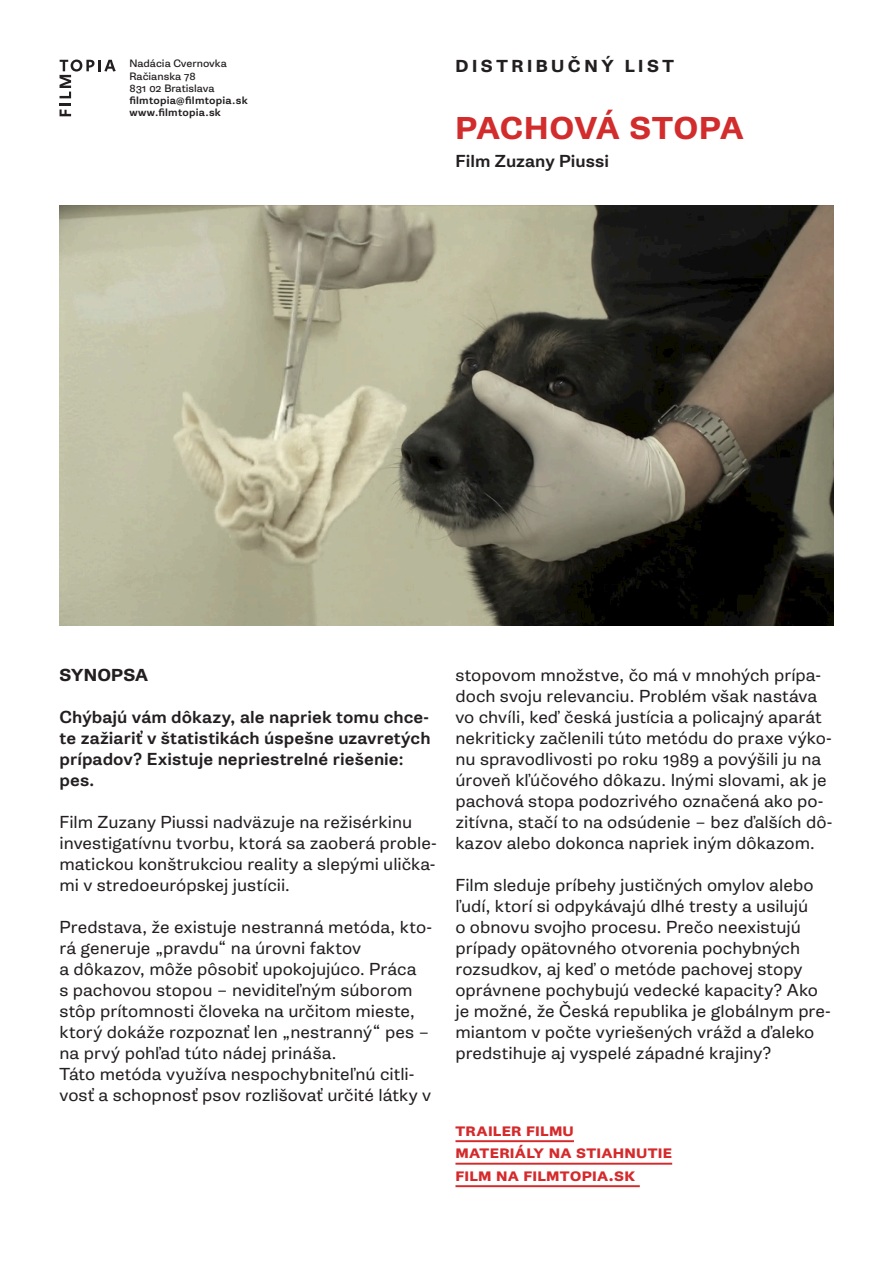
<style>
.page{position:relative;width:893px;height:1263px;background:#fff}
.page>*{position:absolute;margin:0;border:0;box-sizing:border-box;transform-origin:0 0}
.Velky_nadpis_HRANY{font:700 30px "Gira Sans";letter-spacing:.01em;color:#d22c2d}
.Text{font:16.5px/21px "Gira Sans";color:#231f20}
.Text-2{font:500 16.5px/21px "Gira Sans";color:#231f20}
.Linky_na_stiahnutie_HRANY{font:700 16.5px "Gira Sans";letter-spacing:.015em;color:#d52a2c}
.Autor_filmu{font:500 16.5px "Gira Sans";color:#231f20}
.Maly_názov{font:700 16.5px "Gira Sans";letter-spacing:.21em;color:#231f20}
.Maly_názov-2{font:700 16.5px "Gira Sans";letter-spacing:.01em;color:#231f20}
.t1{font:10.2px/12.3px "Gira Sans";color:#231f20}
.t2{font:500 10.2px/12.3px "Gira Sans";letter-spacing:.02em;color:#231f20}
</style>
<div class="page">
<svg style="left:60px;top:60px;width:56px;height:56px"></svg>
<img style="left:60px;top:205px;width:773px;height:421px">
<hr style="left:455px;top:1140px;width:119px;height:2px;background:#d52a2c">
<hr style="left:455px;top:1163px;width:217px;height:2px;background:#d52a2c">
<hr style="left:455px;top:1185px;width:185px;height:2px;background:#d52a2c">
<p class="t1" style="left:129px;top:57px;width:99px">Nadácia Cvernovka</p>
<p class="Maly_názov" style="left:455px;top:55px;width:220px">DISTRIBUČNÝ LIST</p>
<p class="t1" style="left:129px;top:70px;width:87px">Račianska 78<br>831 02 Bratislava</p>
<p class="t2" style="left:129px;top:94px;width:120px">filmtopia@filmtopia.sk www.filmtopia.sk</p>
<p class="Velky_nadpis_HRANY" style="left:455px;top:108px;width:290px">PACHOVÁ STOPA</p>
<p class="Autor_filmu" style="left:455px;top:150px;width:155px">Film Zuzany Piussi</p>
<p class="Maly_názov-2" style="left:60px;top:664px;width:90px">SYNOPSA</p>
<p class="Text-2" style="left:60px;top:706px;width:373px">Chýbajú vám dôkazy, ale napriek tomu chce&shy;te zažiariť v štatistikách úspešne uzavretých prípadov? Existuje nepriestrelné riešenie: pes.</p>
<p class="Text" style="left:60px;top:811px;width:379px">Film Zuzany Piussi nadväzuje na režisérkinu investigatívnu tvorbu, ktorá sa zaoberá proble&shy;matickou konštrukciou reality a slepými ulička&shy;mi v stredoeurópskej justícii.</p>
<p class="Text" style="left:60px;top:916px;width:374px">Predstava, že existuje nestranná metóda, kto&shy;rá generuje „pravdu“ na úrovni faktov<br>a dôkazov, môže pôsobiť upokojujúco. Práca<br>s pachovou stopou – neviditeľným súborom stôp prítomnosti človeka na určitom mieste, ktorý dokáže rozpoznať len „nestranný“ pes – na prvý pohľad túto nádej prináša.</p>
<p class="Text" style="left:60px;top:1063px;width:373px">Táto metóda využíva nespochybniteľnú citli&shy;vosť a schopnosť psov rozlišovať určité látky v</p>
<p class="Text" style="left:455px;top:664px;width:378px">stopovom množstve, čo má v mnohých prípa&shy;doch svoju relevanciu. Problém však nastáva vo chvíli, keď česká justícia a policajný aparát nekriticky začlenili túto metódu do praxe výko&shy;nu spravodlivosti po roku 1989 a povýšili ju na úroveň kľúčového dôkazu. Inými slovami, ak je pachová stopa podozrivého označená ako po&shy;zitívna, stačí to na odsúdenie – bez ďalších dô&shy;kazov alebo dokonca napriek iným dôkazom.</p>
<p class="Text" style="left:455px;top:874px;width:377px">Film sleduje príbehy justičných omylov alebo ľudí, ktorí si odpykávajú dlhé tresty a usilujú<br>o obnovu svojho procesu. Prečo neexistujú prípady opätovného otvorenia pochybných rozsudkov, aj keď o metóde pachovej stopy oprávnene pochybujú vedecké kapacity? Ako je možné, že Česká republika je globálnym pre&shy;miantom v počte vyriešených vrážd a ďaleko predstihuje aj vyspelé západné krajiny?</p>
<p class="Linky_na_stiahnutie_HRANY" style="left:455px;top:1119px;width:120px">Trailer filmu</p>
<p class="Linky_na_stiahnutie_HRANY" style="left:455px;top:1141px;width:218px">Materiály na stiahnutie</p>
<p class="Linky_na_stiahnutie_HRANY" style="left:455px;top:1164px;width:181px">Film na Filmtopia.sk</p>
</div>
